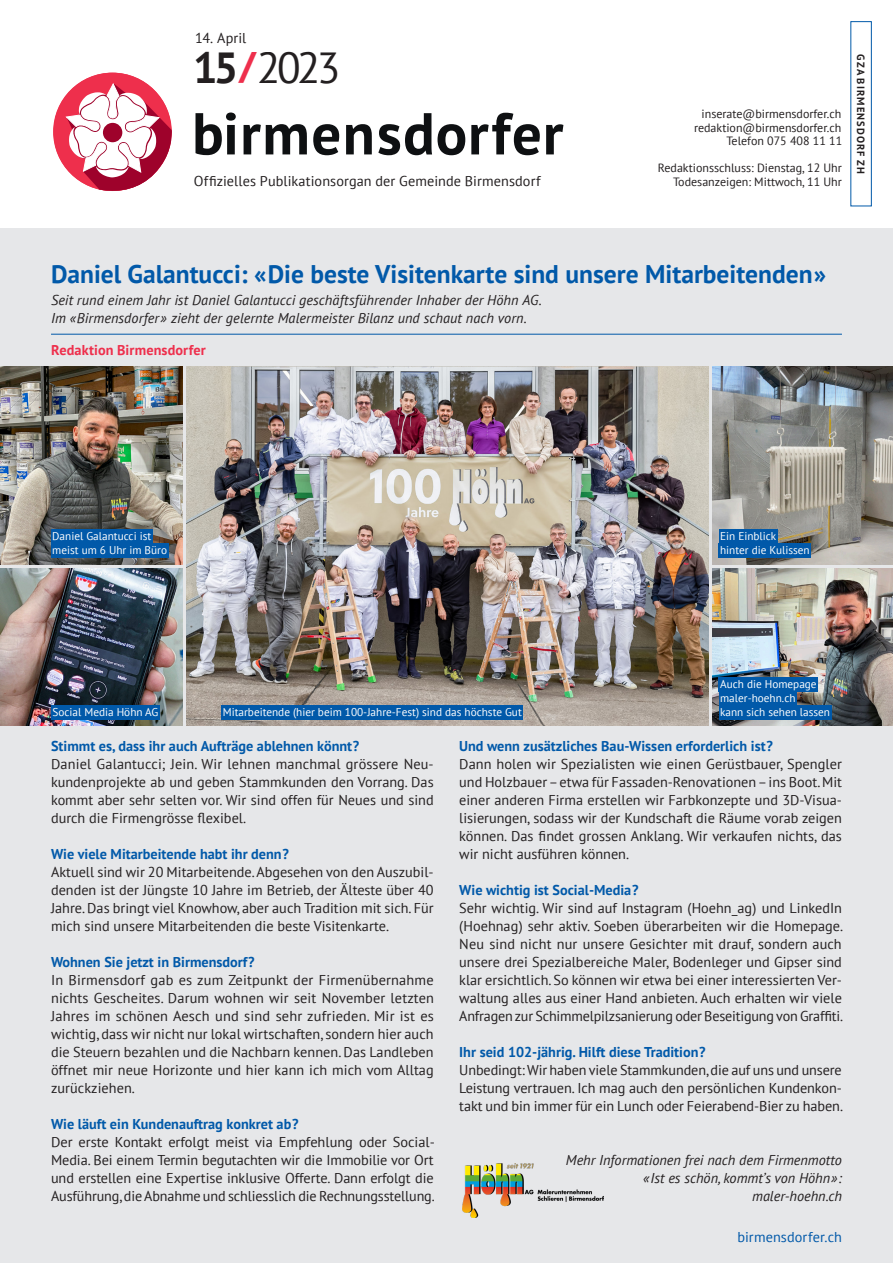
<style>
.page{position:relative;width:893px;height:1263px;background:#e6e7e9}
.page>*{position:absolute;margin:0;border:0;box-sizing:border-box;transform-origin:0 0}
.t1{font:43.35px "PT Sans";color:#231f20}
.t2{font:700 25.5px "PT Sans";color:#0159a9}
.t3{font:14.25px/18px "PT Sans";color:#231f20;text-align:justify}
.t4{font:700 14.25px "PT Sans";color:#0159a9}
.t5{font:italic 14.25px/18px "PT Sans";letter-spacing:.005em;color:#231f20}
.t6{font:700 14.25px "PT Sans";letter-spacing:.01em;color:#ee2f4c}
.t7{font:14.25px "PT Sans";letter-spacing:.005em;color:#0159a9}
.t8{font:12px/13.5px "PT Sans";color:#231f20;text-align:right}
.t9{font:11.25px/14.2px "PT Sans";color:#fff}
.t10{font:700 10.5px "PT Sans";letter-spacing:.1em;color:#231f20}
.s1{font-weight:700}
.s2{font-weight:700;color:#ee2f4c}
</style>
<div class="page">
<div style="left:0;top:0;width:893px;height:228px;background:#fff"></div>
<div style="left:850px;top:21px;width:22px;height:185px;border:1px solid #0159a9"></div>
<svg style="left:196px;top:113px;width:40px;height:42px"></svg>
<svg style="left:244px;top:124px;width:63px;height:30px"></svg>
<svg style="left:313px;top:124px;width:26px;height:31px"></svg>
<svg style="left:346px;top:124px;width:26px;height:30px"></svg>
<svg style="left:378px;top:113px;width:54px;height:42px"></svg>
<svg style="left:438px;top:124px;width:27px;height:31px"></svg>
<svg style="left:471px;top:113px;width:69px;height:42px"></svg>
<svg style="left:546px;top:124px;width:17px;height:30px"></svg>
<div style="left:53px;top:73px;width:119px;height:118px;background:#ee2f4c;border-radius:50%"></div>
<svg style="left:66px;top:82px;width:106px;height:109px"></svg>
<hr style="left:51px;top:334px;width:791px;height:1px;background:#0159a9">
<img style="left:713px;top:367px;width:180px;height:197px">
<img style="left:713px;top:568px;width:180px;height:158px">
<img style="left:186px;top:367px;width:523px;height:359px">
<img style="left:0;top:568px;width:182px;height:158px">
<img style="left:0;top:367px;width:182px;height:197px">
<img style="left:463px;top:1163px;width:141px;height:55px">
<div style="left:222px;top:705px;width:301px;height:15px;background:#0159a9"></div>
<div style="left:719px;top:529px;width:58px;height:15px;background:#0159a9"></div>
<div style="left:719px;top:543px;width:92px;height:15px;background:#0159a9"></div>
<div style="left:51px;top:529px;width:102px;height:15px;background:#0159a9"></div>
<div style="left:51px;top:543px;width:117px;height:15px;background:#0159a9"></div>
<div style="left:51px;top:705px;width:109px;height:15px;background:#0159a9"></div>
<div style="left:719px;top:677px;width:99px;height:15px;background:#0159a9"></div>
<div style="left:719px;top:691px;width:78px;height:15px;background:#0159a9"></div>
<div style="left:719px;top:705px;width:112px;height:15px;background:#0159a9"></div>
<p class="t3" style="left:195px;top:28px;width:53px">14. April</p>
<h1 class="t1" style="left:193px;top:40px;width:149px"><span class="s1">15</span><span class="s2">/</span>2023</h1>
<p class="t8" style="left:694px;top:107px;width:150px">inserate@birmensdorfer.ch redaktion@birmensdorfer.ch<br>Telefon 075 408 11 11</p>
<p class="t8" style="left:658px;top:161px;width:186px">Redaktionsschluss: Dienstag, 12 Uhr</p>
<p class="t3" style="left:194px;top:171px;width:348px">Offizielles Publikationsorgan der Gemeinde Birmensdorf</p>
<p class="t8" style="left:673px;top:175px;width:170px">Todesanzeigen: Mittwoch, 11 Uhr</p>
<p class="t10" style="left:868px;top:54px;width:121px;rotate:90deg">GZA BIRMENSDORF ZH</p>
<h2 class="t2" style="left:51px;top:257px;width:777px">Daniel Galantucci: «Die beste Visitenkarte sind unsere Mitarbeitenden»</h2>
<p class="t5" style="left:51px;top:291px;width:492px">Seit rund einem Jahr ist Daniel Galantucci geschäftsführender Inhaber der Höhn AG.<br>Im «Birmensdorfer» zieht der gelernte Malermeister Bilanz und schaut nach vorn.</p>
<p class="t6" style="left:51px;top:340px;width:156px">Redaktion Birmensdorfer</p>
<p class="t9" style="left:52px;top:529px;width:116px">Daniel Galantucci ist meist um 6 Uhr im Büro</p>
<p class="t9" style="left:53px;top:705px;width:107px">Social Media Höhn AG</p>
<p class="t9" style="left:223px;top:705px;width:301px">Mitarbeitende (hier beim 100-Jahre-Fest) sind das höchste Gut</p>
<p class="t9" style="left:720px;top:529px;width:91px">Ein Einblick<br>hinter die Kulissen</p>
<p class="t9" style="left:720px;top:676px;width:111px">Auch die Homepage maler-hoehn.ch<br>kann sich sehen lassen</p>
<p class="t4" style="left:51px;top:737px;width:310px">Stimmt es, dass ihr auch Aufträge ablehnen könnt?</p>
<p class="t3" style="left:51px;top:755px;width:384px">Daniel Galantucci; Jein. Wir lehnen manchmal grössere Neu&shy;kundenprojekte ab und geben Stammkunden den Vorrang. Das kommt aber sehr selten vor. Wir sind offen für Neues und sind durch die Firmengrösse flexibel.</p>
<p class="t4" style="left:51px;top:845px;width:239px">Wie viele Mitarbeitende habt ihr denn?</p>
<p class="t3" style="left:51px;top:863px;width:384px">Aktuell sind wir 20 Mitarbeitende. Abgesehen von den Auszubil&shy;denden ist der Jüngste 10 Jahre im Betrieb, der Älteste über 40<br>Jahre. Das bringt viel Knowhow, aber auch Tradition mit sich. Für mich sind unsere Mitarbeitenden die beste Visitenkarte.</p>
<p class="t4" style="left:51px;top:953px;width:205px">Wohnen Sie jetzt in Birmensdorf?</p>
<p class="t3" style="left:51px;top:971px;width:384px">In Birmensdorf gab es zum Zeitpunkt der Firmenübernahme nichts Gescheites. Darum wohnen wir seit November letzten Jahres im schönen Aesch und sind sehr zufrieden. Mir ist es wichtig, dass wir nicht nur lokal wirtschaften, sondern hier auch die Steuern bezahlen und die Nachbarn kennen. Das Landleben öffnet mir neue Horizonte und hier kann ich mich vom Alltag zurückziehen.</p>
<p class="t4" style="left:51px;top:1115px;width:249px">Wie läuft ein Kundenauftrag konkret ab?</p>
<p class="t3" style="left:51px;top:1133px;width:385px">Der erste Kontakt erfolgt meist via Empfehlung oder Social-Media. Bei einem Termin begutachten wir die Immobilie vor Ort und erstellen eine Expertise inklusive Offerte. Dann erfolgt die Ausführung, die Abnahme und schliesslich die Rechnungsstellung.</p>
<p class="t4" style="left:459px;top:737px;width:315px">Und wenn zusätzliches Bau-Wissen erforderlich ist?</p>
<p class="t3" style="left:459px;top:755px;width:384px">Dann holen wir Spezialisten wie einen Gerüstbauer, Spengler und Holzbauer –etwa für Fassaden-Renovationen –ins Boot. Mit einer anderen Firma erstellen wir Farbkonzepte und 3D-Visua&shy;lisierungen, sodass wir der Kundschaft die Räume vorab zeigen können. Das findet grossen Anklang. Wir verkaufen nichts, das wir nicht ausführen können.</p>
<p class="t4" style="left:459px;top:881px;width:181px">Wie wichtig ist Social-Media?</p>
<p class="t3" style="left:459px;top:899px;width:385px">Sehr wichtig. Wir sind auf Instagram (Hoehn_ag) und LinkedIn (Hoehnag) sehr aktiv. Soeben überarbeiten wir die Homepage.<br>Neu sind nicht nur unsere Gesichter mit drauf, sondern auch unsere drei Spezialbereiche Maler, Bodenleger und Gipser sind klar ersichtlich. So können wir etwa bei einer interessierten Ver&shy;waltung alles aus einer Hand anbieten. Auch erhalten wir viele Anfragen zur Schimmelpilzsanierung oder Beseitigung von Graffiti.</p>
<p class="t4" style="left:459px;top:1043px;width:248px">Ihr seid 102-jährig. Hilft diese Tradition?</p>
<p class="t3" style="left:459px;top:1061px;width:385px">Unbedingt: Wir haben viele Stammkunden, die auf uns und unsere Leistung vertrauen. Ich mag auch den persönlichen Kundenkon&shy;takt und bin immer für ein Lunch oder Feierabend-Bier zu haben.</p>
<p class="t5" style="left:566px;top:1151px;width:278px;text-align:right">Mehr Informationen frei nach dem Firmenmotto «Ist es schön, kommt’s von Höhn»: maler-hoehn.ch</p>
<p class="t7" style="left:737px;top:1227px;width:106px">birmensdorfer.ch</p>
</div>
